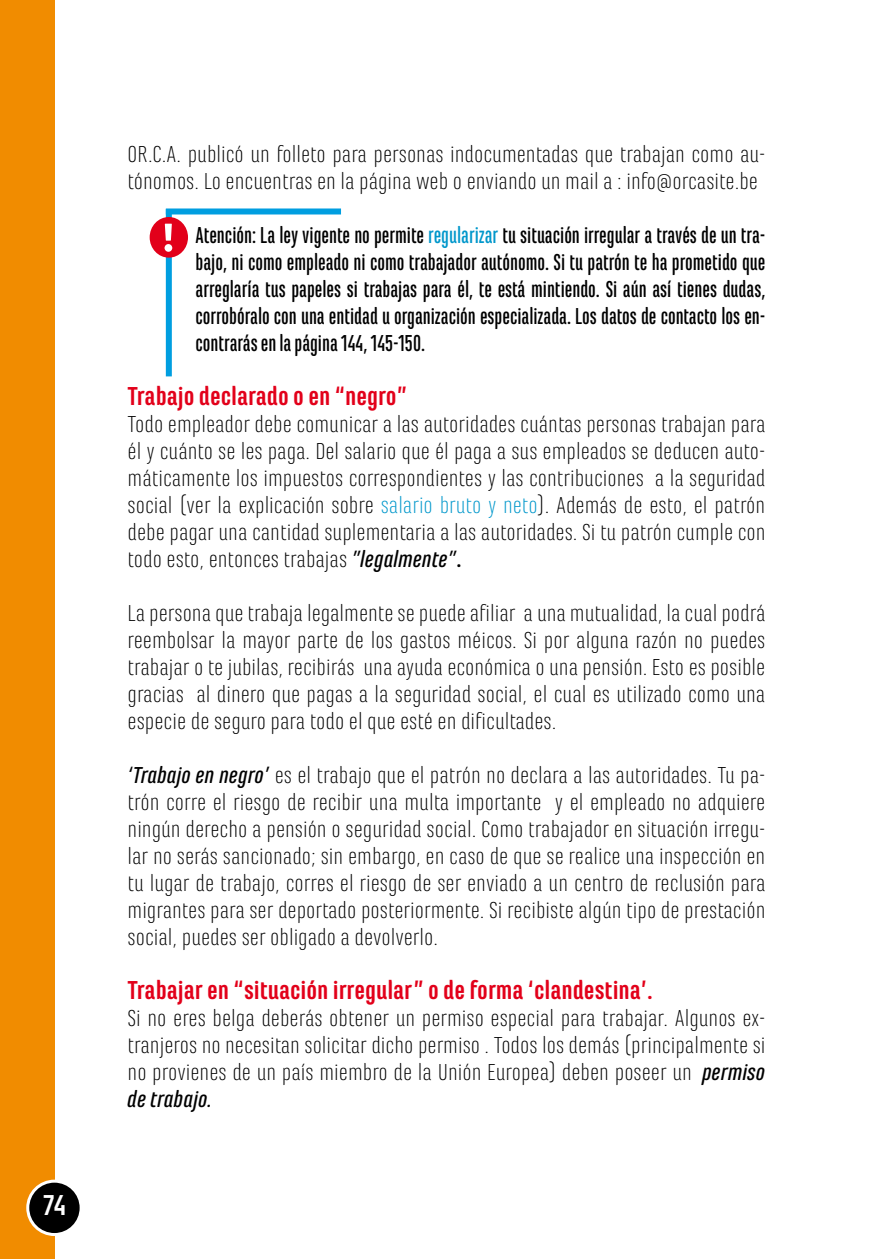
<style>
.page{position:relative;width:893px;height:1259px;background:#fff}
.page>*{position:absolute;margin:0;border:0;box-sizing:border-box;transform-origin:0 0}
.t1{font:700 30px "Marianina FY";color:#fff}
.t2{font:700 27px "Marianina FY";color:#e2001a}
.t3{font:300 24px/27px "Marianina FY";color:#000;text-align:justify}
.t4{font:500 24px/27px "Marianina Cn FY";color:#000;text-align:justify}
.s1{color:#0097cb}
.s2{font-weight:500;font-style:italic}
.s3{font-weight:700}
</style>
<div class="page">
<div style="left:0;top:0;width:55px;height:1259px;background:#f18c00"></div>
<div style="left:28px;top:1181px;width:53px;height:53px;background:#000;border-radius:50%"></div>
<div style="left:26px;top:1179px;width:57px;height:57px;border:3px solid #fff;border-radius:50%"></div>
<div style="left:166px;top:208px;width:175px;height:6px;background:#009ee0"></div>
<div style="left:166px;top:209px;width:6px;height:167px;background:#009ee0"></div>
<div style="left:150px;top:217px;width:38px;height:41px;background:#e2001a;border-radius:50%"></div>
<div style="left:165px;top:224px;width:7px;height:17px;background:#fff"></div>
<div style="left:165px;top:244px;width:7px;height:8px;background:#fff;border-radius:50%"></div>
<p class="t1" style="left:43px;top:1189px;width:24px">74</p>
<p class="t3" style="left:128px;top:141px;width:639px">OR.C.A. publicó un folleto para personas indocumentadas que trabajan como au&shy;tónomos. Lo encuentras en la página web o enviando un mail a : info@orcasite.be</p>
<p class="t4" style="left:196px;top:221px;width:571px">Atención: La ley vigente no permite <span class="s1">regularizar</span> tu situación irregular a través de un tra&shy;bajo, ni como empleado ni como trabajador autónomo. Si tu patrón te ha prometido que arreglaría tus papeles si trabajas para él, te está mintiendo. Si aún así tienes dudas, corrobóralo con una entidad u organización especializada. Los datos de contacto los en&shy;contrarás en la página 144, 145-150.</p>
<p class="t2" style="left:128px;top:381px;width:281px">Trabajo declarado o en “negro”</p>
<p class="t3" style="left:128px;top:411px;width:639px">Todo empleador debe comunicar a las autoridades cuántas personas trabajan para él y cuánto se les paga. Del salario que él paga a sus empleados se deducen auto&shy;máticamente los impuestos correspondientes y las contribuciones a la seguridad social (ver la explicación sobre <span class="s1">salario bruto y neto</span>). Además de esto, el patrón debe pagar una cantidad suplementaria a las autoridades. Si tu patrón cumple con todo esto, entonces trabajas <span class="s2">”legalmente”</span><span class="s3">.</span></p>
<p class="t3" style="left:128px;top:600px;width:639px">La persona que trabaja legalmente se puede afiliar a una mutualidad, la cual podrá reembolsar la mayor parte de los gastos méicos. Si por alguna razón no puedes trabajar o te jubilas, recibirás una ayuda económica o una pensión. Esto es posible gracias al dinero que pagas a la seguridad social, el cual es utilizado como una especie de seguro para todo el que esté en dificultades.</p>
<p class="t3" style="left:128px;top:762px;width:639px"><span class="s2">‘Trabajo en negro’</span> es el trabajo que el patrón no declara a las autoridades. Tu pa&shy;trón corre el riesgo de recibir una multa importante y el empleado no adquiere ningún derecho a pensión o seguridad social. Como trabajador en situación irregu&shy;lar no serás sancionado; sin embargo, en caso de que se realice una inspección en tu lugar de trabajo, corres el riesgo de ser enviado a un centro de reclusión para migrantes para ser deportado posteriormente. Si recibiste algún tipo de prestación social, puedes ser obligado a devolverlo.</p>
<p class="t2" style="left:128px;top:975px;width:527px">Trabajar en “situación irregular” o de forma ‘clandestina’.</p>
<p class="t3" style="left:128px;top:1005px;width:639px">Si no eres belga deberás obtener un permiso especial para trabajar. Algunos ex&shy;tranjeros no necesitan solicitar dicho permiso . Todos los demás (principalmente si no provienes de un país miembro de la Unión Europea) deben poseer un <span class="s2">permiso de trabajo.</span></p>
</div>
